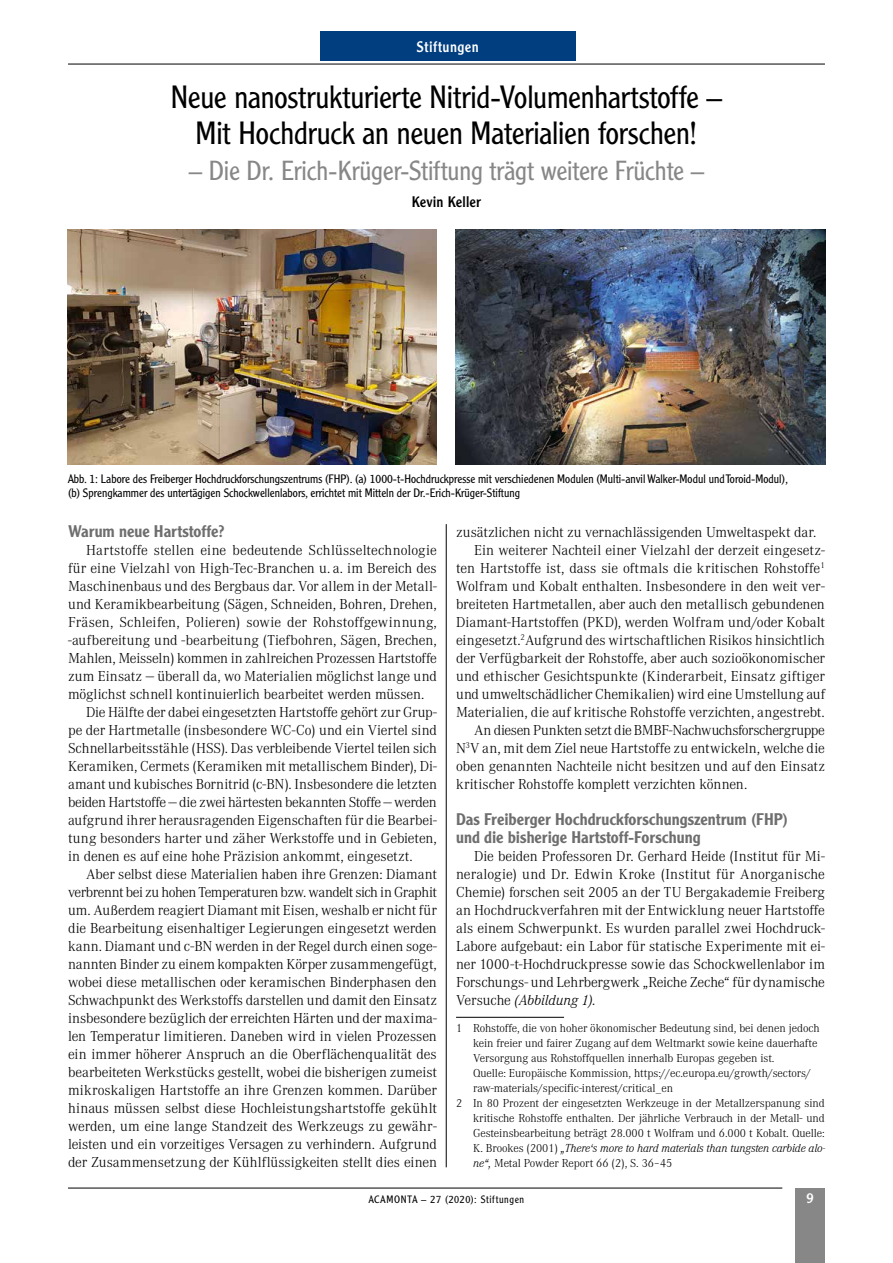
<style>
.page{position:relative;width:893px;height:1263px;background:#fff}
.page>*{position:absolute;margin:0;border:0;box-sizing:border-box;transform-origin:0 0}
.t1{font:300 31.5px/36px "Clearface Gothic LT Std";letter-spacing:-.01em;color:#000;text-align:center}
.t2{font:300 27px "Clearface Gothic LT Std";letter-spacing:-.005em;color:#868786}
.t3{font:500 16.5px/18px "Clearface Gothic LT Std";color:#6e6e6e}
.t4{font:300 15px/18px "Corporate A";letter-spacing:-.005em;color:#000;text-align:justify}
.t5{font:300 15px "Corporate A";letter-spacing:-.025em;color:#000}
.t6{font:300 15px "Corporate A";letter-spacing:-.035em;color:#000}
.t7{font:300 15px "Corporate A";letter-spacing:-.03em;color:#000}
.t8{font:italic 300 15px "Corporate ATCE";letter-spacing:-.005em;color:#000}
.t9{font:15px "Clearface Gothic LT Std";letter-spacing:.01em;color:#000}
.t10{font:15px "Clearface Gothic LT Std";letter-spacing:.03em;color:#fff}
.t11{font:14.25px "Clearface Gothic LT Std";color:#fff}
.t12{font:300 12px "Corporate A";letter-spacing:-.005em;color:#000}
.t13{font:300 12px/14.4px "Clearface Gothic LT Std";color:#000}
.t14{font:italic 300 12px "Corporate ATCE";letter-spacing:-.005em;color:#000}
.t15{font:300 10.5px "Clearface Gothic LT Std";letter-spacing:.06em;color:#000}
.s1{font-family:"Corporate A";font-style:normal}
.s2{font-family:"Corporate ATCE";font-style:italic}
</style>
<div class="page">
<hr style="left:68px;top:1188px;width:714px;height:1px;background:#000">
<div style="left:796px;top:1188px;width:29px;height:75px;background:#868786"></div>
<hr style="left:68px;top:64px;width:757px;height:1px;background:#000">
<hr style="left:446px;top:524px;width:1px;height:643px;background:#000">
<div style="left:320px;top:31px;width:255px;height:30px;background:#003e80"></div>
<hr style="left:456px;top:1017px;width:108px;height:1px;background:#000">
<img style="left:67px;top:230px;width:370px;height:235px">
<img style="left:456px;top:230px;width:369px;height:235px">
<p class="t10" style="left:416px;top:37px;width:64px">Stiftungen</p>
<h1 class="t1" style="left:171px;top:79px;width:553px">Neue nanostrukturierte Nitrid-Volumenhartstoffe –<br>Mit Hochdruck an neuen Materialien forschen!</h1>
<h2 class="t2" style="left:189px;top:154px;width:517px">– Die Dr. Erich-Krüger-Stiftung trägt weitere Früchte –</h2>
<p class="t9" style="left:412px;top:192px;width:71px">Kevin Keller</p>
<p class="t13" style="left:68px;top:471px;width:721px">Abb. 1: Labore des Freiberger Hochdruckforschungszentrums (FHP). (a) 1000-t-Hochdruckpresse mit verschiedenen Modulen (Multi-anvil Walker-Modul und Toroid-Modul), (b) Sprengkammer des untertägigen Schockwellenlabors, errichtet mit Mitteln der Dr.-Erich-Krüger-Stiftung</p>
<p class="t3" style="left:68px;top:522px;width:158px">Warum neue Hartstoffe?</p>
<p class="t4" style="left:86px;top:540px;width:352px">Hartstoffe stellen eine bedeutende Schlüsseltechnologie</p>
<p class="t4" style="left:68px;top:558px;width:370px">für eine Vielzahl von High-Tec-Branchen u. a. im Bereich des</p>
<p class="t4" style="left:68px;top:576px;width:370px">Maschinenbaus und des Bergbaus dar. Vor allem in der Metall-</p>
<p class="t4" style="left:68px;top:594px;width:370px">und Keramikbearbeitung (Sägen, Schneiden, Bohren, Drehen,</p>
<p class="t4" style="left:68px;top:612px;width:370px">Fräsen, Schleifen, Polieren) sowie der Rohstoffgewinnung,</p>
<p class="t4" style="left:68px;top:630px;width:370px">-aufbereitung und -bearbeitung (Tiefbohren, Sägen, Brechen,</p>
<p class="t4" style="left:68px;top:648px;width:370px">Mahlen, Meisseln) kommen in zahlreichen Prozessen Hartstoffe</p>
<p class="t4" style="left:68px;top:666px;width:370px">zum Einsatz — überall da, wo Materialien möglichst lange und</p>
<p class="t4" style="left:68px;top:684px;width:358px">möglichst schnell kontinuierlich bearbeitet werden müssen.</p>
<p class="t4" style="left:86px;top:702px;width:352px">Die Hälfte der dabei eingesetzten Hartstoffe gehört zur Grup-</p>
<p class="t4" style="left:68px;top:720px;width:370px">pe der Hartmetalle (insbesondere WC-Co) und ein Viertel sind</p>
<p class="t4" style="left:68px;top:738px;width:370px">Schnellarbeitsstähle (HSS). Das verbleibende Viertel teilen sich</p>
<p class="t4" style="left:68px;top:756px;width:370px">Keramiken, Cermets (Keramiken mit metallischem Binder), Di-</p>
<p class="t4" style="left:68px;top:774px;width:370px">amant und kubisches Bornitrid (c-BN). Insbesondere die letzten</p>
<p class="t5" style="left:68px;top:792px;width:370px">beiden Hartstoffe — die zwei härtesten bekannten Stoffe — werden</p>
<p class="t4" style="left:68px;top:810px;width:370px">aufgrund ihrer herausragenden Eigenschaften für die Bearbei-</p>
<p class="t4" style="left:68px;top:828px;width:370px">tung besonders harter und zäher Werkstoffe und in Gebieten,</p>
<p class="t4" style="left:68px;top:846px;width:346px">in denen es auf eine hohe Präzision ankommt, eingesetzt.</p>
<p class="t4" style="left:86px;top:864px;width:352px">Aber selbst diese Materialien haben ihre Grenzen: Diamant</p>
<p class="t6" style="left:68px;top:882px;width:370px">verbrennt bei zu hohen Temperaturen bzw. wandelt sich in Graphit</p>
<p class="t4" style="left:68px;top:900px;width:370px">um. Außerdem reagiert Diamant mit Eisen, weshalb er nicht für</p>
<p class="t4" style="left:68px;top:918px;width:370px">die Bearbeitung eisenhaltiger Legierungen eingesetzt werden</p>
<p class="t4" style="left:68px;top:936px;width:370px">kann. Diamant und c-BN werden in der Regel durch einen soge-</p>
<p class="t4" style="left:68px;top:954px;width:370px">nannten Binder zu einem kompakten Körper zusammengefügt,</p>
<p class="t4" style="left:68px;top:972px;width:370px">wobei diese metallischen oder keramischen Binderphasen den</p>
<p class="t4" style="left:68px;top:990px;width:370px">Schwachpunkt des Werkstoffs darstellen und damit den Einsatz</p>
<p class="t4" style="left:68px;top:1008px;width:370px">insbesondere bezüglich der erreichten Härten und der maxima-</p>
<p class="t4" style="left:68px;top:1026px;width:370px">len Temperatur limitieren. Daneben wird in vielen Prozessen</p>
<p class="t4" style="left:68px;top:1044px;width:370px">ein immer höherer Anspruch an die Oberflächenqualität des</p>
<p class="t4" style="left:68px;top:1062px;width:370px">bearbeiteten Werkstücks gestellt, wobei die bisherigen zumeist</p>
<p class="t4" style="left:68px;top:1080px;width:370px">mikroskaligen Hartstoffe an ihre Grenzen kommen. Darüber</p>
<p class="t4" style="left:68px;top:1098px;width:370px">hinaus müssen selbst diese Hochleistungshartstoffe gekühlt</p>
<p class="t4" style="left:68px;top:1116px;width:370px">werden, um eine lange Standzeit des Werkzeugs zu gewähr-</p>
<p class="t4" style="left:68px;top:1134px;width:370px">leisten und ein vorzeitiges Versagen zu verhindern. Aufgrund</p>
<p class="t4" style="left:68px;top:1152px;width:370px">der Zusammensetzung der Kühlflüssigkeiten stellt dies einen</p>
<p class="t4" style="left:456px;top:522px;width:362px">zusätzlichen nicht zu vernachlässigenden Umweltaspekt dar.</p>
<p class="t4" style="left:474px;top:540px;width:352px">Ein weiterer Nachteil einer Vielzahl der derzeit eingesetz-</p>
<p class="t4" style="left:456px;top:558px;width:370px">ten Hartstoffe ist, dass sie oftmals die kritischen Rohstoffe<sup>1</sup></p>
<p class="t4" style="left:456px;top:576px;width:370px">Wolfram und Kobalt enthalten. Insbesondere in den weit ver-</p>
<p class="t4" style="left:456px;top:594px;width:370px">breiteten Hartmetallen, aber auch den metallisch gebundenen</p>
<p class="t4" style="left:456px;top:612px;width:370px">Diamant-Hartstoffen (PKD), werden Wolfram und/oder Kobalt</p>
<p class="t4" style="left:456px;top:630px;width:370px">eingesetzt.<sup>2</sup>Aufgrund des wirtschaftlichen Risikos hinsichtlich</p>
<p class="t4" style="left:456px;top:648px;width:370px">der Verfügbarkeit der Rohstoffe, aber auch sozioökonomischer</p>
<p class="t4" style="left:456px;top:666px;width:370px">und ethischer Gesichtspunkte (Kinderarbeit, Einsatz giftiger</p>
<p class="t4" style="left:456px;top:684px;width:370px">und umweltschädlicher Chemikalien) wird eine Umstellung auf</p>
<p class="t4" style="left:456px;top:702px;width:370px">Materialien, die auf kritische Rohstoffe verzichten, angestrebt.</p>
<p class="t7" style="left:474px;top:720px;width:352px">An diesen Punkten setzt die BMBF-Nachwuchsforschergruppe</p>
<p class="t4" style="left:456px;top:738px;width:370px">N<sup>3</sup>V an, mit dem Ziel neue Hartstoffe zu entwickeln, welche die</p>
<p class="t4" style="left:456px;top:756px;width:370px">oben genannten Nachteile nicht besitzen und auf den Einsatz</p>
<p class="t4" style="left:456px;top:774px;width:293px">kritischer Rohstoffe komplett verzichten können.</p>
<p class="t3" style="left:456px;top:810px;width:333px">Das Freiberger Hochdruckforschungszentrum (FHP) und die bisherige Hartstoff-Forschung</p>
<p class="t4" style="left:456px;top:846px;width:370px;text-indent:18px">Die beiden Professoren Dr. Gerhard Heide (Institut für Mi&shy;neralogie) und Dr. Edwin Kroke (Institut für Anorganische Chemie) forschen seit 2005 an der TU Bergakademie Freiberg an Hochdruckverfahren mit der Entwicklung neuer Hartstoffe als einem Schwerpunkt. Es wurden parallel zwei Hochdruck-Labore aufgebaut: ein Labor für statische Experimente mit ei&shy;ner 1000-t-Hochdruckpresse sowie das Schockwellenlabor im Forschungs- und Lehrbergwerk „Reiche Zeche“ für dynamische</p>
<p class="t8" style="left:456px;top:991px;width:142px"><span class="s1">Versuche</span> (Abbildung 1).</p>
<p class="t12" style="left:456px;top:1020px;width:365px">1 Rohstoffe, die von hoher ökonomischer Bedeutung sind, bei denen jedoch</p>
<p class="t12" style="left:473px;top:1035px;width:346px">kein freier und fairer Zugang auf dem Weltmarkt sowie keine dauerhafte</p>
<p class="t12" style="left:473px;top:1050px;width:303px">Versorgung aus Rohstoffquellen innerhalb Europas gegeben ist.</p>
<p class="t12" style="left:473px;top:1065px;width:335px">Quelle: Europäische Kommission, https://ec.europa.eu/growth/sectors/</p>
<p class="t12" style="left:473px;top:1080px;width:201px">raw-materials/specific-interest/critical_en</p>
<p class="t12" style="left:456px;top:1095px;width:370px">2 In 80 Prozent der eingesetzten Werkzeuge in der Metallzerspanung sind</p>
<p class="t12" style="left:473px;top:1110px;width:353px">kritische Rohstoffe enthalten. Der jährliche Verbrauch in der Metall- und</p>
<p class="t12" style="left:473px;top:1125px;width:353px">Gesteinsbearbeitung beträgt 28.000 t Wolfram und 6.000 t Kobalt. Quelle:</p>
<p class="t14" style="left:473px;top:1141px;width:354px"><span class="s1">K. Brookes (2001)</span> „There‘s more to hard materials than tungsten carbide alo-</p>
<p class="t12" style="left:473px;top:1155px;width:201px"><span class="s2">ne“,</span> Metal Powder Report 66 (2), S. 36–45</p>
<p class="t15" style="left:369px;top:1193px;width:157px">ACAMONTA – 27 (2020): Stiftungen</p>
<p class="t11" style="left:807px;top:1189px;width:9px">9</p>
</div>
